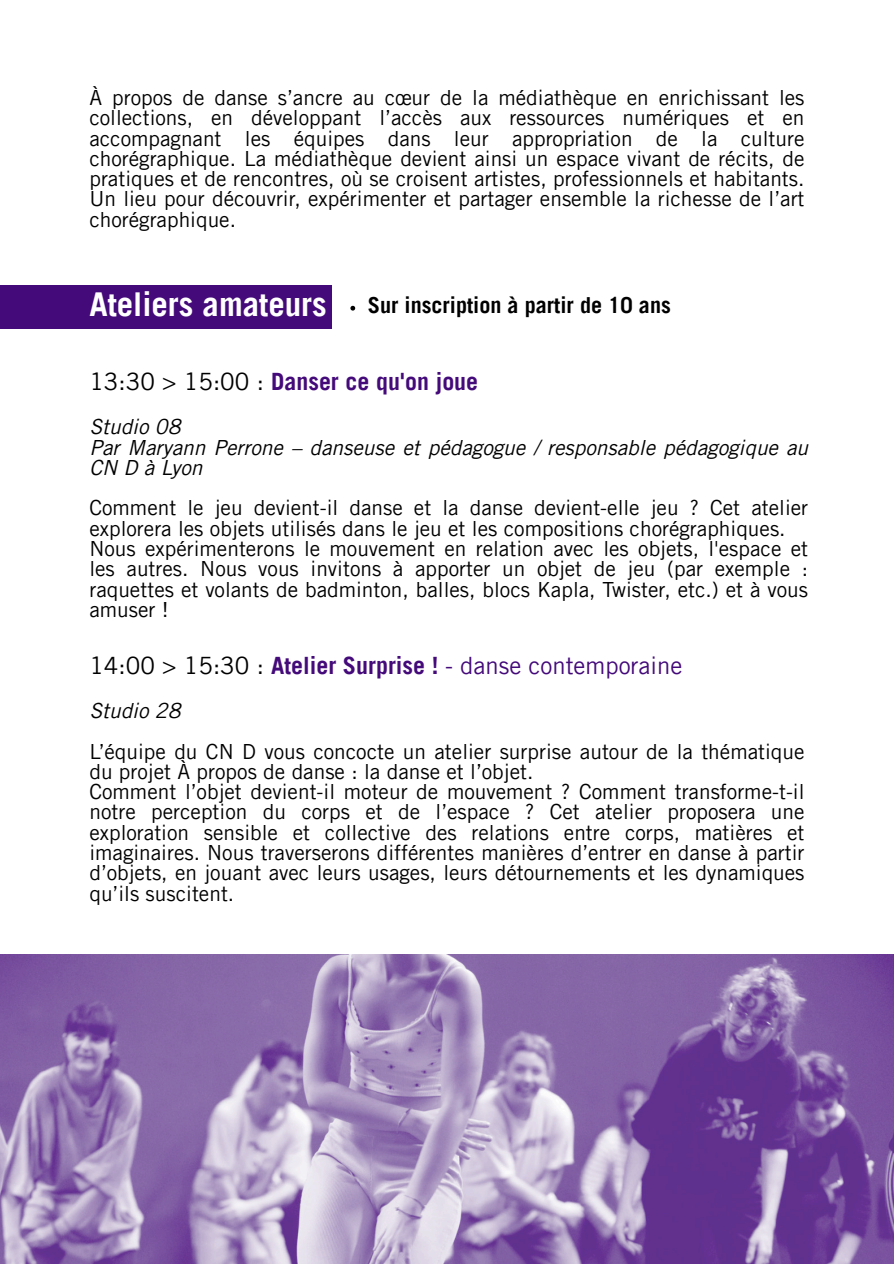
<style>
.page{position:relative;width:894px;height:1264px;background:#fff}
.page>*{position:absolute;margin:0;border:0;box-sizing:border-box;transform-origin:0 0}
.t1{font:700 32.85px "Trade Gothic LT Pro";color:#fff}
.t2{font:23.85px "Trade Gothic LT Pro";color:#440a7a}
.t3{font:700 23.85px "Trade Gothic LT Pro";color:#440a7a}
.t4{font:700 22.05px "Trade Gothic LT Pro";color:#000}
.t5{font:20.85px/20.2px "Trade Gothic LT Pro";color:#000}
.t6{font:italic 20.85px/20.2px "Trade Gothic LT Pro";color:#000}
.s1{font-weight:400;color:#000}
.s2{color:#000}
.s3{font-weight:700}
</style>
<div class="page">
<div style="left:0;top:285px;width:331px;height:43px;background:#440a7a"></div>
<svg style="left:350px;top:306px;width:5px;height:4px"></svg>
<img style="left:0;top:954px;width:893px;height:309px">
<p class="t5" style="left:89px;top:90px;width:716px;text-align:justify">À propos de danse s’ancre au cœur de la médiathèque en enrichissant les collections, en développant l’accès aux ressources numériques et en accompagnant les équipes dans leur appropriation de la culture chorégraphique. La médiathèque devient ainsi un espace vivant de récits, de pratiques et de rencontres, où se croisent artistes, professionnels et habitants.<br>Un lieu pour découvrir, expérimenter et partager ensemble la richesse de l’art chorégraphique.</p>
<h1 class="t1" style="left:89px;top:292px;width:239px">Ateliers amateurs</h1>
<p class="t4" style="left:367px;top:297px;width:304px">Sur inscription à partir de 10 ans</p>
<p class="t3" style="left:89px;top:373px;width:390px"><span class="s1">13:30 &gt; 15:00 :</span> Danser ce qu'on joue</p>
<p class="t6" style="left:89px;top:419px;width:720px">Studio 08<br>Par Maryann Perrone – danseuse et pédagogue / responsable pédagogique au<br>CN D à Lyon</p>
<p class="t5" style="left:89px;top:500px;width:720px">Comment le jeu devient-il danse et la danse devient-elle jeu ? Cet atelier explorera les objets utilisés dans le jeu et les compositions chorégraphiques.<br>Nous expérimenterons le mouvement en relation avec les objets, l'espace et les autres. Nous vous invitons à apporter un objet de jeu (par exemple : raquettes et volants de badminton, balles, blocs Kapla, Twister, etc.) et à vous amuser !</p>
<p class="t2" style="left:89px;top:657px;width:594px"><span class="s2">14:00 &gt; 15:30 :</span> <span class="s3">Atelier Surprise !</span> - danse contemporaine</p>
<p class="t6" style="left:89px;top:703px;width:92px">Studio 28</p>
<p class="t5" style="left:89px;top:744px;width:716px">L’équipe du CN D vous concocte un atelier surprise autour de la thématique du projet À propos de danse : la danse et l’objet.<br>Comment l’objet devient-il moteur de mouvement ? Comment transforme-t-il notre perception du corps et de l’espace ? Cet atelier proposera une exploration sensible et collective des relations entre corps, matières et imaginaires. Nous traverserons différentes manières d’entrer en danse à partir d’objets, en jouant avec leurs usages, leurs détournements et les dynamiques qu’ils suscitent.</p>
</div>
